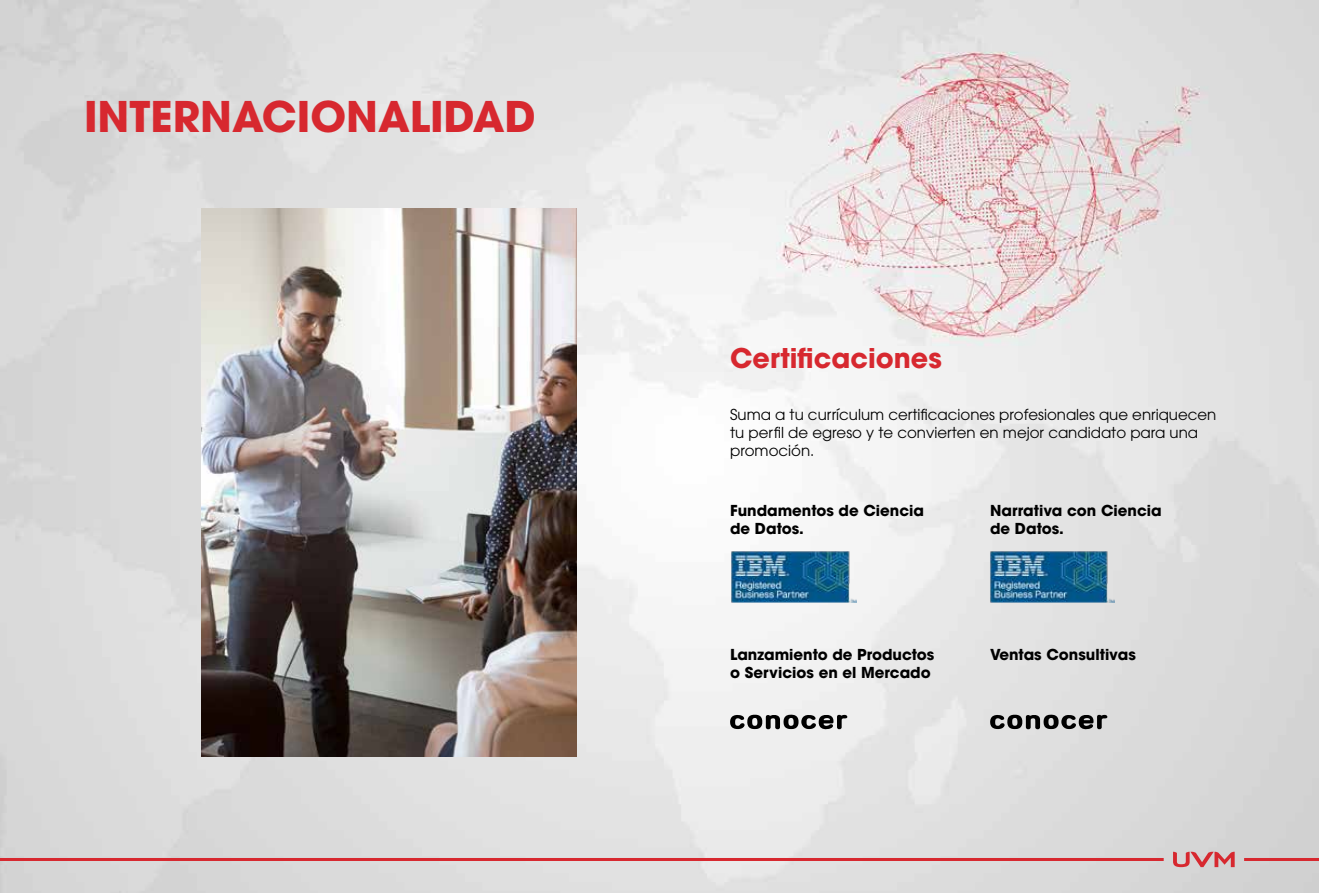
<style>
.page{position:relative;width:1319px;height:893px;background:#fff}
.page>*{position:absolute;margin:0;border:0;box-sizing:border-box;transform-origin:0 0}
.t1{font:700 42px "ITC Avant Garde Std";color:#d7282f}
.t2{font:700 27px "ITC Avant Garde Pro";color:#d7282f}
.t3{font:15px/18px "ITC Avant Garde Pro";color:#000}
.t4{font:700 15px/18px "ITC Avant Garde Pro";color:#000}
</style>
<div class="page">
<img style="left:0;top:0;width:1318px;height:893px">
<img style="left:201px;top:208px;width:375px;height:548px">
<svg style="left:1172px;top:852px;width:62px;height:15px"></svg>
<hr style="left:0;top:858px;width:1163px;height:3px;background:#d7282f">
<hr style="left:1243px;top:858px;width:75px;height:3px;background:#d7282f">
<img style="left:731px;top:550px;width:125px;height:52px">
<img style="left:989px;top:550px;width:125px;height:52px">
<svg style="left:730px;top:715px;width:117px;height:14px;background:#6a6a6a"></svg>
<svg style="left:989px;top:715px;width:118px;height:14px;background:#656565"></svg>
<h1 class="t1" style="left:84px;top:88px;width:453px">INTERNACIONALIDAD</h1>
<h2 class="t2" style="left:730px;top:340px;width:213px">Certificaciones</h2>
<p class="t3" style="left:730px;top:405px;width:488px">Suma a tu currículum certificaciones profesionales que enriquecen tu perfil de egreso y te convierten en mejor candidato para una promoción.</p>
<p class="t4" style="left:730px;top:501px;width:195px">Fundamentos de Ciencia de Datos.</p>
<p class="t4" style="left:730px;top:645px;width:206px">Lanzamiento de Productos o Servicios en el Mercado</p>
<p class="t4" style="left:989px;top:501px;width:173px">Narrativa con Ciencia de Datos.</p>
<p class="t4" style="left:989px;top:645px;width:147px">Ventas Consultivas</p>
</div>
